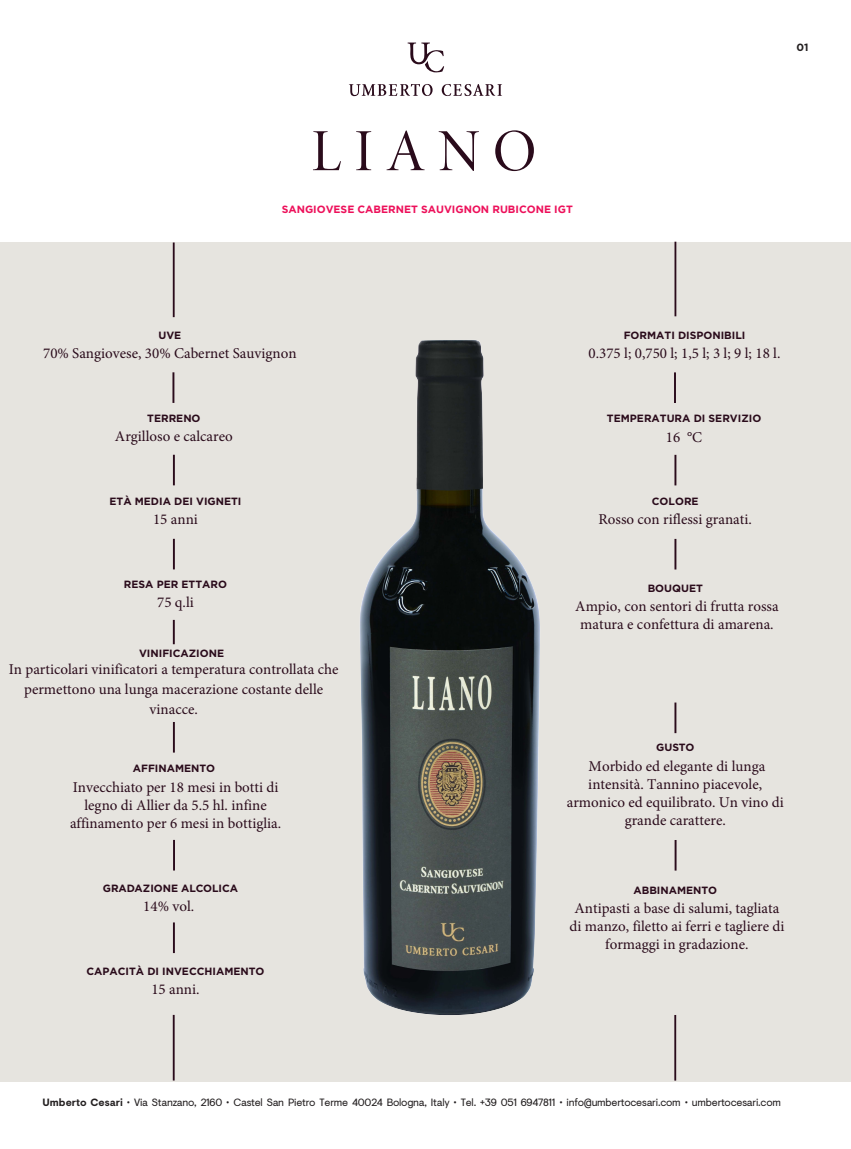
<style>
.page{position:relative;width:851px;height:1149px;background:#fff}
.page>*{position:absolute;margin:0;border:0;box-sizing:border-box;transform-origin:0 0}
.t1{font:60px "Minion Pro Disp";letter-spacing:.21em;color:#2a0b1b}
.t2{font:15px/18px "Minion Pro";color:#2a0b1b;text-align:center}
.t3{font:700 10.5px "Gotham";color:#2a0b1b}
.t4{font:10.5px "Visuelt";letter-spacing:-.02em;color:#231f20}
.t5{font:700 10.5px "Gotham";color:#ed105a}
.t6{font:700 10.5px "Gotham";color:#231f20}
.s1{font-style:inherit}
.s2{font-weight:700}
</style>
<div class="page">
<div style="left:0;top:242px;width:425px;height:839px;background:#e6e4df"></div>
<div style="left:425px;top:242px;width:425px;height:839px;background:#e6e4df"></div>
<svg style="left:349px;top:84px;width:83px;height:13px"></svg>
<svg style="left:441px;top:84px;width:61px;height:12px"></svg>
<svg style="left:407px;top:43px;width:37px;height:29px"></svg>
<hr style="left:675px;top:241px;width:1px;height:75px;background:#2a0b1b">
<hr style="left:173px;top:242px;width:1px;height:75px;background:#2a0b1b">
<img style="left:171px;top:280px;width:549px;height:802px">
<p class="t1" style="left:311px;top:114px;width:227px">LIANO</p>
<p class="t5" style="left:281px;top:203px;width:292px"><span class="s1">SANGIOV</span>ESE CABERNET SAUVIGNON RUBICONE IGT</p>
<p class="t6" style="left:796px;top:40px;width:14px">01</p>
<p class="t3" style="left:158px;top:328px;width:24px">UVE</p>
<p class="t2" style="left:43px;top:344px;width:255px">70% Sangiovese, 30% Cabernet Sauvignon</p>
<p class="t3" style="left:147px;top:411px;width:55px">TERRENO</p>
<p class="t2" style="left:115px;top:427px;width:119px">Argilloso e calcareo</p>
<p class="t3" style="left:109px;top:494px;width:133px">ETÀ MEDIA DEI VIGNETI</p>
<p class="t2" style="left:153px;top:510px;width:46px">15 anni</p>
<p class="t3" style="left:124px;top:577px;width:105px">RESA PER ETTARO</p>
<p class="t2" style="left:157px;top:593px;width:38px">75 q.li</p>
<p class="t3" style="left:139px;top:646px;width:86px">VINIFICAZIONE</p>
<p class="t2" style="left:9px;top:659px;width:331px;line-height:20px">In particolari vinificatori a temperatura controllata che permettono una lunga macerazione costante delle vinacce.</p>
<p class="t3" style="left:133px;top:761px;width:84px">AFFINAMENTO</p>
<p class="t2" style="left:70px;top:777px;width:213px">Invecchiato per 18 mesi in botti di legno di Allier da 5.5 hl. infine affinamento per 6 mesi in bottiglia.</p>
<p class="t3" style="left:103px;top:880px;width:137px">GRADAZIONE ALCOLICA</p>
<p class="t2" style="left:143px;top:897px;width:52px">14% vol.</p>
<p class="t3" style="left:86px;top:963px;width:179px">CAPACITÀ DI INVECCHIAMENTO</p>
<p class="t2" style="left:151px;top:980px;width:50px">15 anni.</p>
<p class="t3" style="left:623px;top:328px;width:123px">FORMATI DISPONIBILI</p>
<p class="t2" style="left:588px;top:344px;width:193px">0.375 l; 0,750 l; 1,5 l; 3 l; 9 l; 18 l.</p>
<p class="t3" style="left:607px;top:411px;width:156px">TEMPERATURA DI SERVIZIO</p>
<p class="t2" style="left:665px;top:428px;width:38px">16 °C</p>
<p class="t3" style="left:651px;top:494px;width:48px">COLORE</p>
<p class="t2" style="left:598px;top:510px;width:155px">Rosso con riflessi granati.</p>
<p class="t3" style="left:647px;top:581px;width:57px">BOUQUET</p>
<p class="t2" style="left:575px;top:597px;width:205px">Ampio, con sentori di frutta rossa matura e confettura di amarena.</p>
<p class="t3" style="left:656px;top:740px;width:40px">GUSTO</p>
<p class="t2" style="left:566px;top:756px;width:218px">Morbido ed elegante di lunga intensità. Tannino piacevole, armonico ed equilibrato. Un vino di grande carattere.</p>
<p class="t3" style="left:633px;top:883px;width:85px">ABBINAMENTO</p>
<p class="t2" style="left:569px;top:899px;width:216px">Antipasti a base di salumi, tagliata di manzo, filetto ai ferri e tagliere di formaggi in gradazione.</p>
<p class="t4" style="left:43px;top:1094px;width:740px"><span class="s2">Umberto Cesari</span> • Via Stanzano, 2160 • Castel San Pietro Terme 40024 Bologna, Italy • Tel. +39 051 6947811 • info@umbertocesari.com • umbertocesari.com</p>
</div>
